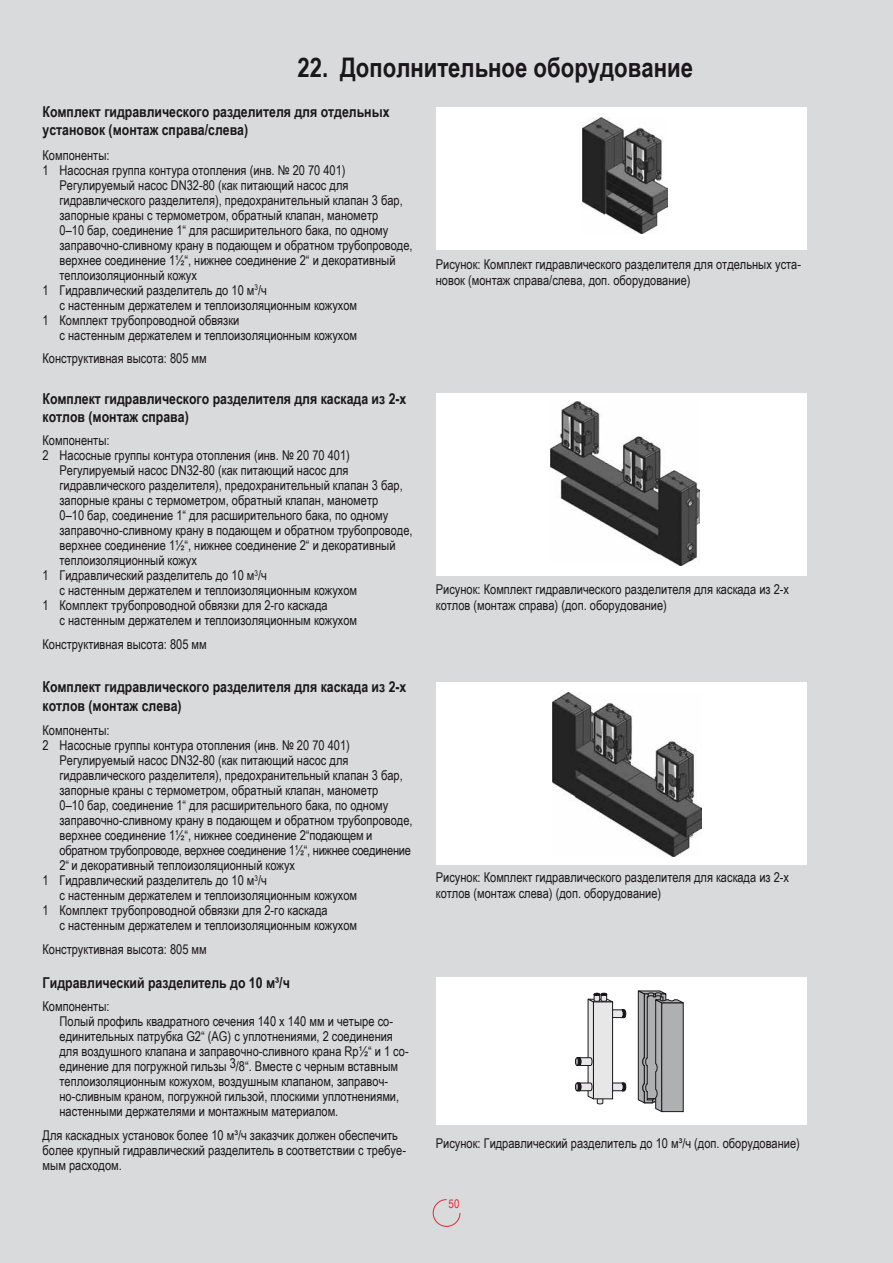
<style>
.page{position:relative;width:893px;height:1263px;background:#d9dadb}
.page>*{position:absolute;margin:0;border:0;box-sizing:border-box;transform-origin:0 0}
.t1{font:700 27px "Arial Narrow";color:#1a171c}
.t2{font:700 15px/18px "Arial Narrow";color:#1a171c}
.t3{font:13.5px/15px "Arial Narrow";color:#1a171c}
.t4{font:13.5px "Arial Narrow";letter-spacing:-.02em;color:#1a171c}
.t5{font:12px "Arial Narrow";color:#e42934}
</style>
<div class="page">
<svg style="left:432px;top:1199px;width:29px;height:28px"></svg>
<div style="left:437px;top:394px;width:370px;height:182px;background:#fff"></div>
<img style="left:551px;top:401px;width:148px;height:165px">
<div style="left:437px;top:107px;width:370px;height:142px;background:#fff"></div>
<img style="left:583px;top:117px;width:85px;height:117px">
<div style="left:437px;top:682px;width:370px;height:183px;background:#fff"></div>
<img style="left:553px;top:692px;width:149px;height:164px">
<div style="left:437px;top:977px;width:370px;height:148px;background:#fff"></div>
<svg style="left:575px;top:993px;width:51px;height:112px"></svg>
<svg style="left:637px;top:990px;width:47px;height:122px;background:#9e9e9f"></svg>
<h1 class="t1" style="left:298px;top:47px;width:397px">22. Дополнительное оборудование</h1>
<p class="t2" style="left:43px;top:102px;width:348px">Комплект гидравлического разделителя для отдельных установок (монтаж справа/слева)</p>
<p class="t3" style="left:43px;top:147px;width:69px">Компоненты:</p>
<p class="t3" style="left:43px;top:162px;width:305px">1 Насосная группа контура отопления (инв. № 20 70 401)</p>
<p class="t3" style="left:60px;top:177px;width:290px">Регулируемый насос DN32-80 (как питающий насос для</p>
<p class="t3" style="left:60px;top:192px;width:345px">гидравлического разделителя), предохранительный клапан 3 бар,</p>
<p class="t3" style="left:60px;top:207px;width:320px">запорные краны с термометром, обратный клапан, манометр</p>
<p class="t3" style="left:60px;top:222px;width:330px">0–10 бар, соединение 1“ для расширительного бака, по одному</p>
<p class="t3" style="left:60px;top:237px;width:355px">заправочно-сливному крану в подающем и обратном трубопроводе,</p>
<p class="t3" style="left:60px;top:252px;width:337px">верхнее соединение 1½“, нижнее соединение 2“ и декоративный</p>
<p class="t3" style="left:60px;top:267px;width:139px">теплоизоляционный кожух</p>
<p class="t3" style="left:43px;top:282px;width:226px">1 Гидравлический разделитель до 10 м<sup>3</sup>/ч</p>
<p class="t3" style="left:60px;top:297px;width:299px">с настенным держателем и теплоизоляционным кожухом</p>
<p class="t3" style="left:43px;top:312px;width:198px">1 Комплект трубопроводной обвязки</p>
<p class="t3" style="left:60px;top:327px;width:299px">с настенным держателем и теплоизоляционным кожухом</p>
<p class="t3" style="left:43px;top:351px;width:166px">Конструктивная высота: 805 мм</p>
<p class="t2" style="left:43px;top:389px;width:365px">Комплект гидравлического разделителя для каскада из 2-х котлов (монтаж справа)</p>
<p class="t3" style="left:43px;top:433px;width:69px">Компоненты:</p>
<p class="t3" style="left:43px;top:448px;width:309px">2 Насосные группы контура отопления (инв. № 20 70 401)</p>
<p class="t3" style="left:60px;top:463px;width:290px">Регулируемый насос DN32-80 (как питающий насос для</p>
<p class="t3" style="left:60px;top:478px;width:345px">гидравлического разделителя), предохранительный клапан 3 бар,</p>
<p class="t3" style="left:60px;top:493px;width:320px">запорные краны с термометром, обратный клапан, манометр</p>
<p class="t3" style="left:60px;top:508px;width:330px">0–10 бар, соединение 1“ для расширительного бака, по одному</p>
<p class="t3" style="left:60px;top:523px;width:355px">заправочно-сливному крану в подающем и обратном трубопроводе,</p>
<p class="t3" style="left:60px;top:538px;width:337px">верхнее соединение 1½“, нижнее соединение 2“ и декоративный</p>
<p class="t3" style="left:60px;top:553px;width:139px">теплоизоляционный кожух</p>
<p class="t3" style="left:43px;top:568px;width:226px">1 Гидравлический разделитель до 10 м<sup>3</sup>/ч</p>
<p class="t3" style="left:60px;top:583px;width:299px">с настенным держателем и теплоизоляционным кожухом</p>
<p class="t3" style="left:43px;top:598px;width:287px">1 Комплект трубопроводной обвязки для 2-го каскада</p>
<p class="t3" style="left:60px;top:613px;width:299px">с настенным держателем и теплоизоляционным кожухом</p>
<p class="t3" style="left:43px;top:636px;width:166px">Конструктивная высота: 805 мм</p>
<p class="t2" style="left:43px;top:677px;width:365px">Комплект гидравлического разделителя для каскада из 2-х котлов (монтаж слева)</p>
<p class="t3" style="left:43px;top:722px;width:69px">Компоненты:</p>
<p class="t3" style="left:43px;top:737px;width:309px">2 Насосные группы контура отопления (инв. № 20 70 401)</p>
<p class="t3" style="left:60px;top:752px;width:290px">Регулируемый насос DN32-80 (как питающий насос для</p>
<p class="t3" style="left:60px;top:767px;width:345px">гидравлического разделителя), предохранительный клапан 3 бар,</p>
<p class="t3" style="left:60px;top:782px;width:320px">запорные краны с термометром, обратный клапан, манометр</p>
<p class="t3" style="left:60px;top:797px;width:330px">0–10 бар, соединение 1“ для расширительного бака, по одному</p>
<p class="t3" style="left:60px;top:812px;width:355px">заправочно-сливному крану в подающем и обратном трубопроводе,</p>
<p class="t3" style="left:60px;top:827px;width:314px">верхнее соединение 1½“, нижнее соединение 2“подающем и</p>
<p class="t4" style="left:60px;top:840px;width:353px">обратном трубопроводе, верхнее соединение 1½“, нижнее соединение</p>
<p class="t3" style="left:60px;top:857px;width:237px">2“ и декоративный теплоизоляционный кожух</p>
<p class="t3" style="left:43px;top:872px;width:226px">1 Гидравлический разделитель до 10 м<sup>3</sup>/ч</p>
<p class="t3" style="left:60px;top:887px;width:299px">с настенным держателем и теплоизоляционным кожухом</p>
<p class="t3" style="left:43px;top:902px;width:287px">1 Комплект трубопроводной обвязки для 2-го каскада</p>
<p class="t3" style="left:60px;top:917px;width:299px">с настенным держателем и теплоизоляционным кожухом</p>
<p class="t3" style="left:43px;top:941px;width:166px">Конструктивная высота: 805 мм</p>
<p class="t3" style="left:436px;top:256px;width:367px;line-height:16.2px">Рисунок: Комплект гидравлического разделителя для отдельных уста&shy;новок (монтаж справа/слева, доп. оборудование)</p>
<p class="t3" style="left:436px;top:581px;width:355px;line-height:16.2px">Рисунок: Комплект гидравлического разделителя для каскада из 2-х котлов (монтаж справа) (доп. оборудование)</p>
<p class="t3" style="left:436px;top:868px;width:355px;line-height:16.2px">Рисунок: Комплект гидравлического разделителя для каскада из 2-х котлов (монтаж слева) (доп. оборудование)</p>
<p class="t2" style="left:43px;top:972px;width:249px">Гидравлический разделитель до 10 м³/ч</p>
<p class="t3" style="left:60px;top:998px;width:351px;text-indent:-17px">Компоненты:<br>Полый профиль квадратного сечения 140 х 140 мм и четыре со&shy;единительных патрубка G2“ (AG) с уплотнениями, 2 соединения для воздушного клапана и заправочно-сливного крана Rp½“ и 1 со&shy;единение для погружной гильзы 3/8“. Вместе с черным вставным теплоизоляционным кожухом, воздушным клапаном, заправоч&shy;но-сливным краном, погружной гильзой, плоскими уплотнениями, настенными держателями и монтажным материалом.</p>
<p class="t3" style="left:43px;top:1127px;width:365px">Для каскадных установок более 10 м³/ч заказчик должен обеспечить более крупный гидравлический разделитель в соответствии с требуе&shy;мым расходом.</p>
<p class="t3" style="left:436px;top:1135px;width:366px">Рисунок: Гидравлический разделитель до 10 м³/ч (доп. оборудование)</p>
<p class="t5" style="left:449px;top:1195px;width:12px">50</p>
</div>
